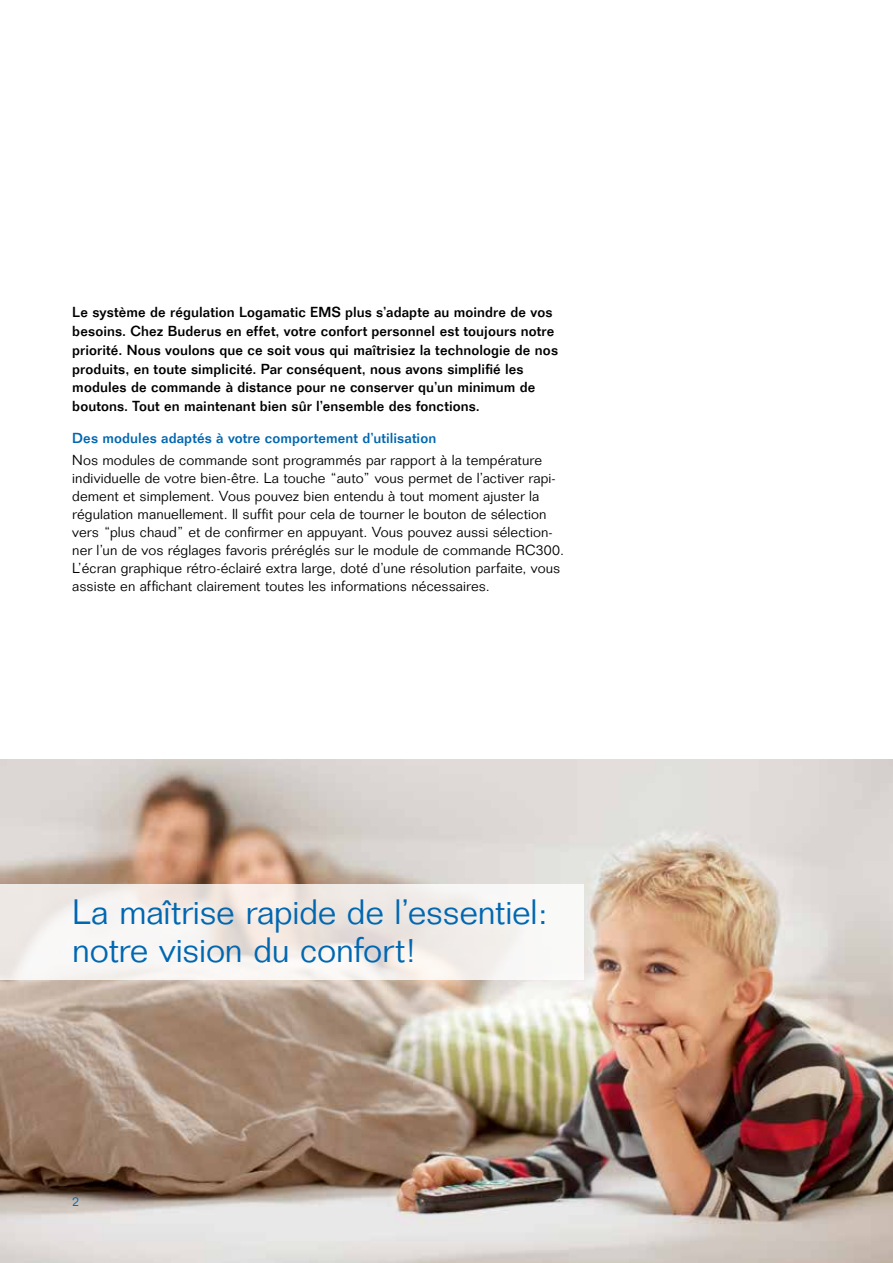
<style>
.page{position:relative;width:893px;height:1263px;background:#fff}
.page>*{position:absolute;margin:0;border:0;box-sizing:border-box;transform-origin:0 0}
.t1{font:300 34.5px/38.2px "Folio";letter-spacing:-.005em;color:#0067b1}
.t2{font:300 14.25px/18px "Folio";letter-spacing:.005em;color:#000}
.t3{font:500 14.25px/18.8px "Folio";letter-spacing:.005em;color:#000}
.t4{font:500 14.25px "Folio";letter-spacing:.005em;color:#0067b1}
.t5{font:300 12.75px "Folio";color:#0067b1}
</style>
<div class="page">
<img style="left:0;top:759px;width:893px;height:504px">
<svg style="left:0;top:884px;width:584px;height:96px"></svg>
<hr style="left:892px;top:306px;width:1px;height:453px;background:#dcddde">
<p class="t3" style="left:72px;top:303px;width:487px">Le système de régulation Logamatic EMS plus s’adapte au moindre de vos besoins. Chez Buderus en effet, votre confort personnel est toujours notre priorité. Nous voulons que ce soit vous qui maîtrisiez la technologie de nos produits, en toute simplicité. Par conséquent, nous avons simplifié les modules de commande à distance pour ne conserver qu’un minimum de boutons. Tout en maintenant bien sûr l’ensemble des fonctions.</p>
<p class="t4" style="left:72px;top:429px;width:366px">Des modules adaptés à votre comportement d’utilisation</p>
<p class="t2" style="left:72px;top:451px;width:493px">Nos modules de commande sont programmés par rapport à la température individuelle de votre bien-être. La touche “auto” vous permet de l’activer rapi&shy;dement et simplement. Vous pouvez bien entendu à tout moment ajuster la régulation manuellement. Il suffit pour cela de tourner le bouton de sélection vers “plus chaud” et de confirmer en appuyant. Vous pouvez aussi sélection&shy;ner l’un de vos réglages favoris préréglés sur le module de commande RC300.<br>L’écran graphique rétro-éclairé extra large, doté d’une résolution parfaite, vous assiste en affichant clairement toutes les informations nécessaires.</p>
<h1 class="t1" style="left:72px;top:893px;width:477px">La maîtrise rapide de l’essentiel: notre vision du confort!</h1>
<p class="t5" style="left:72px;top:1193px;width:9px">2</p>
</div>
